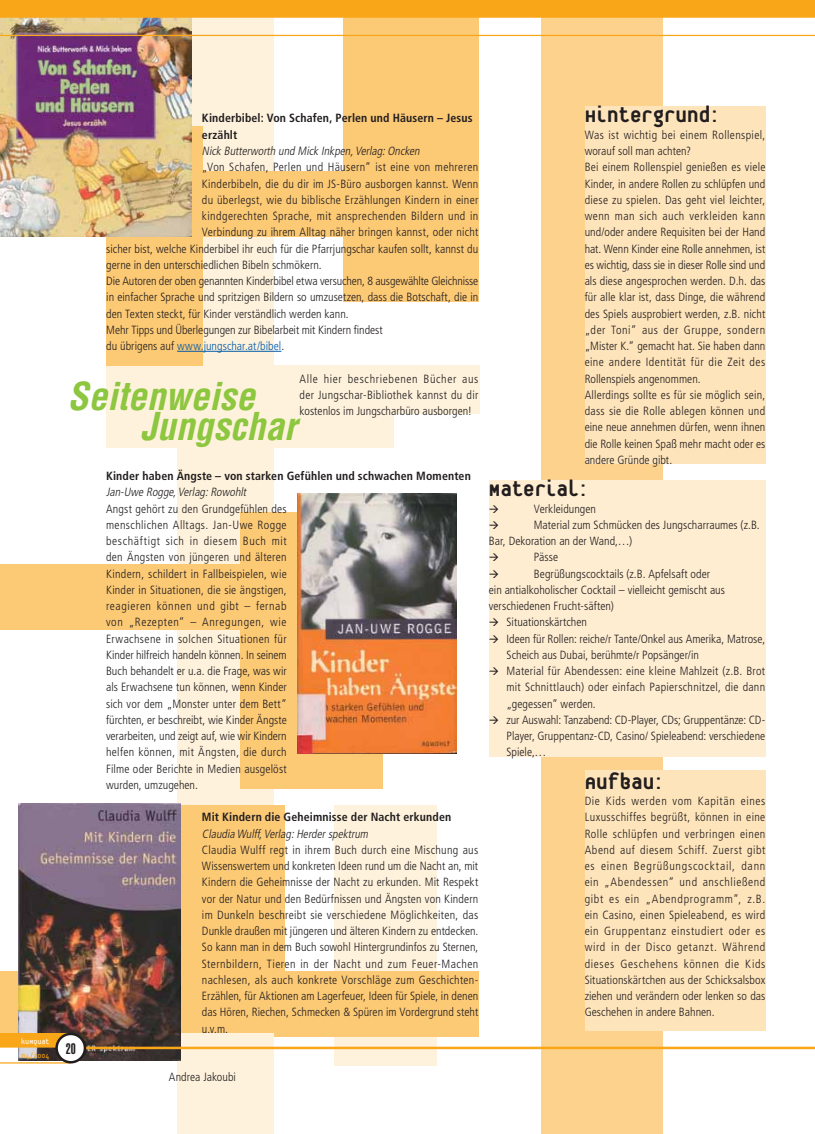
<style>
.page{position:relative;width:815px;height:1134px;background:#fff}
.page>*{position:absolute;margin:0;border:0;box-sizing:border-box;transform-origin:0 0}
.t1{font:italic 700 condensed 37.5px/30px "Helvetica";color:#8dc63f}
.t2{font:800 25px "Platelet";letter-spacing:-.005em;color:#221e1f}
.t3{font:900 extra-condensed 15px "Helvetica";color:#221e1f}
.t4{font:300 condensed 11.88px/16.2px "Frutiger";letter-spacing:.005em;color:#221e1f;text-align:justify}
.t5{font:700 condensed 11.88px/16.2px "Frutiger";letter-spacing:.01em;color:#221e1f}
.t6{font:italic 300 condensed 11.88px "Frutiger";color:#221e1f}
.t7{font:300 condensed 11.88px "Frutiger";letter-spacing:.035em;color:#221e1f}
.t8{font:300 condensed 11.88px "Frutiger";letter-spacing:.03em;color:#221e1f}
.t9{font:300 condensed 11.88px "Frutiger";letter-spacing:.005em;color:#005aaa}
.t10{font:8.75px "Platelet";color:#fff}
.t11{font:8.75px "Platelet";color:#faa619}
.s1{color:#221e1f}
</style>
<div class="page">
<div style="left:541px;top:0;width:122px;height:1134px;background:#fdd28c"></div>
<div style="left:335px;top:805px;width:102px;height:260px;background:#fef2dc"></div>
<div style="left:0;top:972px;width:478px;height:65px;background:#fcc975"></div>
<div style="left:177px;top:15px;width:96px;height:1119px;background:#fef2dc"></div>
<div style="left:163px;top:805px;width:121px;height:228px;background:#fcc975"></div>
<div style="left:106px;top:126px;width:96px;height:257px;background:#fcc975"></div>
<div style="left:489px;top:480px;width:276px;height:276px;background:#feedd1"></div>
<div style="left:585px;top:106px;width:180px;height:358px;background:#fee4ba"></div>
<div style="left:585px;top:771px;width:180px;height:260px;background:#fee4ba"></div>
<div style="left:0;top:564px;width:353px;height:65px;background:#fcc975"></div>
<div style="left:343px;top:0;width:135px;height:301px;background:#fcc975"></div>
<div style="left:67px;top:171px;width:384px;height:65px;background:#fcc975"></div>
<div style="left:240px;top:512px;width:142px;height:276px;background:#fcc975"></div>
<img style="left:297px;top:493px;width:159px;height:260px">
<img style="left:18px;top:804px;width:162px;height:256px">
<img style="left:0;top:18px;width:191px;height:218px">
<hr style="left:177px;top:351px;width:104px;height:1px;background:#005aaa">
<div style="left:106px;top:366px;width:287px;height:82px;background:#fef2dc"></div>
<div style="left:273px;top:365px;width:207px;height:49px;background:#fef2dc"></div>
<hr style="left:0;top:35px;width:815px;height:1px;background:#faa619">
<hr style="left:83px;top:1047px;width:732px;height:2px;background:#faa619">
<svg style="left:0;top:1033px;width:67px;height:14px"></svg>
<hr style="left:0;top:1062px;width:71px;height:1px;background:#faa619">
<div style="left:57px;top:1034px;width:28px;height:28px;background:#fff;border-radius:50%"></div>
<div style="left:55px;top:1033px;width:31px;height:30px;border:2px solid #221e1f;border-radius:50%"></div>
<div style="left:0;top:0;width:815px;height:18px;background:#faa619"></div>
<p class="t10" style="left:21px;top:1038px;width:30px">kuMquat</p>
<p class="t11" style="left:21px;top:1052px;width:30px">04/2004</p>
<p class="t5" style="left:202px;top:110px;width:272px">Kinderbibel: Von Schafen, Perlen und Häusern – Jesus erzählt</p>
<p class="t6" style="left:202px;top:144px;width:222px">Nick Butterworth und Mick Inkpen,Verlag:Oncken</p>
<p class="t8" style="left:202px;top:160px;width:278px">„Von Schafen, Perlen und Häusern“ ist eine von mehreren</p>
<p class="t4" style="left:202px;top:175px;width:278px">Kinderbibeln, die du dir im JS-Büro ausborgen kannst. Wenn</p>
<p class="t4" style="left:202px;top:192px;width:278px">du überlegst, wie du biblische Erzählungen Kindern in einer</p>
<p class="t7" style="left:202px;top:209px;width:278px">kindgerechten Sprache, mit ansprechenden Bildern und in</p>
<p class="t4" style="left:202px;top:224px;width:278px">Verbindung zu ihrem Alltag näher bringen kannst, oder nicht</p>
<p class="t4" style="left:106px;top:240px;width:373px">sicher bist, welche Kinderbibel ihr euch für die Pfarrjungschar kaufen sollt, kannst du</p>
<p class="t4" style="left:106px;top:257px;width:217px">gerne in den unterschiedlichen Bibeln schmökern.</p>
<p class="t4" style="left:106px;top:273px;width:374px">Die Autoren der oben genannten Kinderbibel etwa versuchen, 8 ausgewählte Gleichnisse</p>
<p class="t4" style="left:106px;top:289px;width:374px">in einfacher Sprache und spritzigen Bildern so umzusetzen, dass die Botschaft, die in</p>
<p class="t4" style="left:106px;top:305px;width:244px">den Texten steckt, für Kinder verständlich werden kann.</p>
<p class="t4" style="left:106px;top:322px;width:278px">Mehr Tipps und Überlegungen zur Bibelarbeit mit Kindern findest</p>
<p class="t9" style="left:106px;top:339px;width:179px"><span class="s1">du übrigens auf</span> www.jungschar.at/bibel<span class="s1">.</span></p>
<p class="t4" style="left:300px;top:370px;width:180px">Alle hier beschriebenen Bücher aus der Jungschar-Bibliothek kannst du dir kostenlos im Jungscharbüro ausborgen!</p>
<h1 class="t1" style="left:140px;top:381px;width:158px;text-indent:-73px">Seitenweise<br>Jungschar</h1>
<p class="t3" style="left:66px;top:1040px;width:11px">20</p>
<p class="t5" style="left:106px;top:468px;width:366px">Kinder haben Ängste – von starken Gefühlen und schwachen Momenten</p>
<p class="t6" style="left:106px;top:485px;width:144px">Jan-Uwe Rogge,Verlag:Rowohlt</p>
<p class="t4" style="left:106px;top:500px;width:182px">Angst gehört zu den Grundgefühlen des menschlichen Alltags. Jan-Uwe Rogge beschäftigt sich in diesem Buch mit den Ängsten von jüngeren und älteren Kindern, schildert in Fallbeispielen, wie Kinder in Situationen, die sie ängstigen, reagieren können und gibt – fernab von „Rezepten“ – Anregungen, wie Erwachsene in solchen Situationen für Kinder hilfreich handeln können. In seinem Buch behandelt er u.a. die Frage, was wir als Erwachsene tun können, wenn Kinder sich vor dem „Monster unter dem Bett“ fürchten, er beschreibt, wie Kinder Ängste verarbeiten, und zeigt auf, wie wir Kindern helfen können, mit Ängsten, die durch Filme oder Berichte in Medien ausgelöst wurden, umzugehen.</p>
<p class="t5" style="left:202px;top:809px;width:251px">Mit Kindern die Geheimnisse der Nacht erkunden</p>
<p class="t6" style="left:202px;top:827px;width:170px">Claudia Wulff,Verlag:Herderspektrum</p>
<p class="t4" style="left:202px;top:842px;width:278px">Claudia Wulff regt in ihrem Buch durch eine Mischung aus Wissenswertem und konkreten Ideen rund um die Nacht an, mit Kindern die Geheimnisse der Nacht zu erkunden. Mit Respekt vor der Natur und den Bedürfnissen und Ängsten von Kindern im Dunkeln beschreibt sie verschiedene Möglichkeiten, das Dunkle draußen mit jüngeren und älteren Kindern zu entdecken.<br>So kann man in dem Buch sowohl Hintergrundinfos zu Sternen, Sternbildern, Tieren in der Nacht und zum Feuer-Machen nachlesen, als auch konkrete Vorschläge zum Geschichten-Erzählen, für Aktionen am Lagerfeuer, Ideen für Spiele, in denen das Hören, Riechen, Schmecken &amp; Spüren im Vordergrund steht u.v.m.</p>
<p class="t4" style="left:169px;top:1069px;width:69px">Andrea Jakoubi</p>
<h2 class="t2" style="left:585px;top:105px;width:137px">Hintergrund:</h2>
<p class="t4" style="left:585px;top:127px;width:182px;text-align:left">Was ist wichtig bei einem Rollenspiel, worauf soll man achten?<br>Bei einem Rollenspiel genießen es viele Kinder, in andere Rollen zu schlüpfen und diese zu spielen. Das geht viel leichter, wenn man sich auch verkleiden kann und/oder andere Requisiten bei der Hand hat. Wenn Kinder eine Rolle annehmen, ist es wichtig, dass sie in dieser Rolle sind und als diese angesprochen werden. D.h. das für alle klar ist, dass Dinge, die während des Spiels ausprobiert werden, z.B. nicht „der Toni“ aus der Gruppe, sondern „Mister K.“ gemacht hat. Sie haben dann eine andere Identität für die Zeit des Rollenspiels angenommen.<br>Allerdings sollte es für sie möglich sein, dass sie die Rolle ablegen können und eine neue annehmen dürfen, wenn ihnen die Rolle keinen Spaß mehr macht oder es andere Gründe gibt.</p>
<h2 class="t2" style="left:489px;top:478px;width:102px">Material:</h2>
<p class="t4" style="left:534px;top:500px;width:64px">Verkleidungen</p>
<p class="t4" style="left:489px;top:517px;width:272px;text-indent:45px">Material zum Schmücken des Jungscharraumes (z.B.<br>Bar, Dekoration an der Wand,…)</p>
<p class="t4" style="left:534px;top:549px;width:26px">Pässe</p>
<p class="t4" style="left:489px;top:565px;width:238px;text-align:left;text-indent:45px">Begrüßungscocktails (z.B. Apfelsaft oder ein antialkoholischer Cocktail – vielleicht gemischt aus verschiedenen Frucht-säften)</p>
<p class="t4" style="left:489px;top:614px;width:100px">→ Situationskärtchen</p>
<p class="t4" style="left:507px;top:630px;width:260px;text-indent:-18px">→ Ideen für Rollen: reiche/r Tante/Onkel aus Amerika, Matrose,<br>Scheich aus Dubai, berühmte/r Popsänger/in</p>
<p class="t4" style="left:507px;top:663px;width:260px;text-indent:-18px">→ Material für Abendessen: eine kleine Mahlzeit (z.B. Brot mit Schnittlauch) oder einfach Papierschnitzel, die dann „gegessen“ werden.</p>
<p class="t4" style="left:507px;top:712px;width:260px;text-indent:-18px">→ zur Auswahl: Tanzabend: CD-Player, CDs; Gruppentänze: CD-Player, Gruppentanz-CD, Casino/ Spieleabend: verschiedene Spiele,…</p>
<h2 class="t2" style="left:585px;top:771px;width:81px">Aufbau:</h2>
<p class="t4" style="left:585px;top:793px;width:182px">Die Kids werden vom Kapitän eines Luxusschiffes begrüßt, können in eine Rolle schlüpfen und verbringen einen Abend auf diesem Schiff. Zuerst gibt es einen Begrüßungscocktail, dann ein „Abendessen“ und anschließend gibt es ein „Abendprogramm“, z.B. ein Casino, einen Spieleabend, es wird ein Gruppentanz einstudiert oder es wird in der Disco getanzt. Während dieses Geschehens können die Kids Situationskärtchen aus der Schicksalsbox ziehen und verändern oder lenken so das Geschehen in andere Bahnen.</p>
</div>
